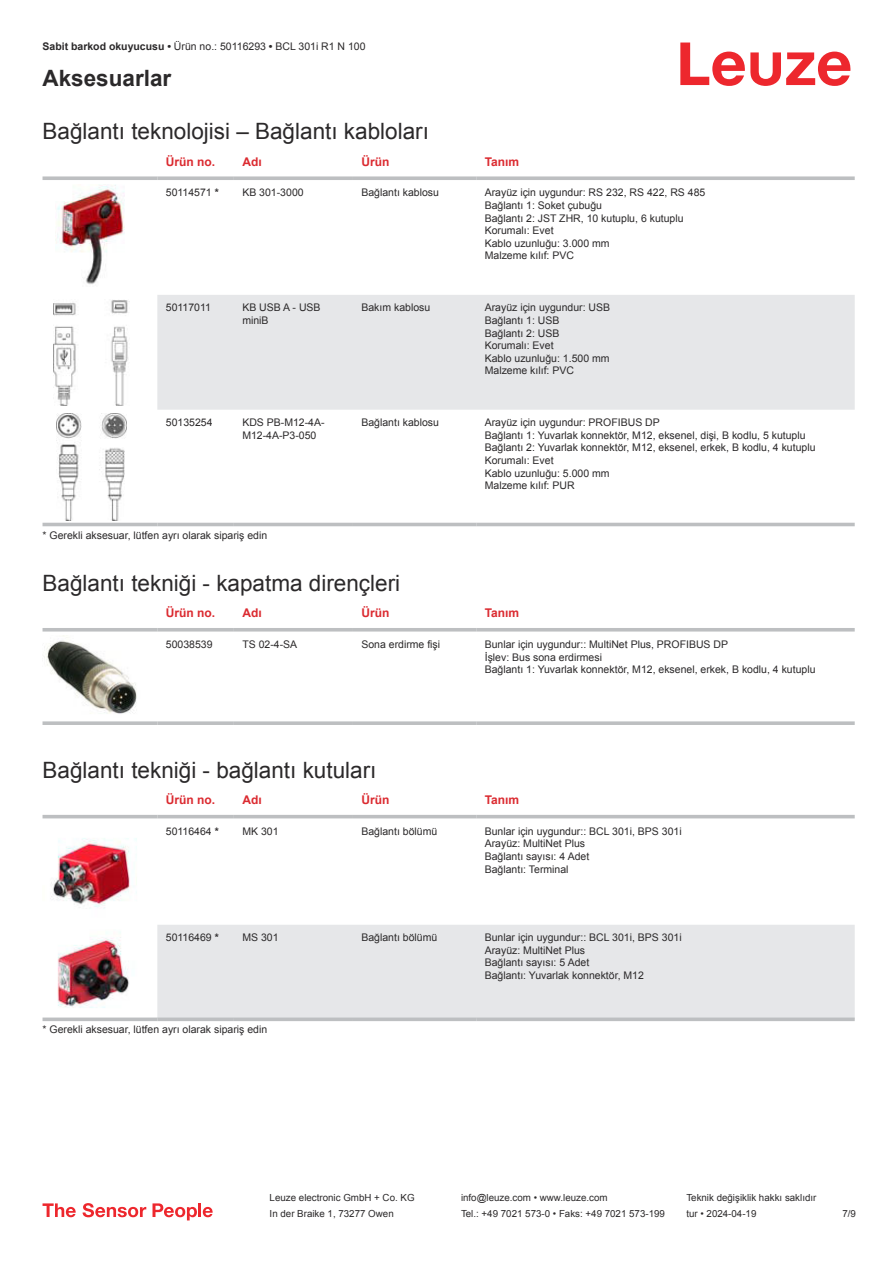
<style>
.page{position:relative;width:893px;height:1263px;background:#fff}
.page>*{position:absolute;margin:0;border:0;box-sizing:border-box;transform-origin:0 0}
.t1{font:22.5px "Arial";color:#2b292a}
.t2{font:700 22.5px "Arial";color:#2b292a}
.t3{font:700 12px "Arial";color:#db2a30}
.t4{font:10.5px/12.6px "Arial";color:#2b292a}
.t5{font:9.75px "Arial";color:#2b292a}
.s1{font-weight:700}
</style>
<div class="page">
<svg style="left:680px;top:43px;width:170px;height:43px"></svg>
<svg style="left:43px;top:239px;width:812px;height:288px"></svg>
<div style="left:157px;top:295px;width:698px;height:115px;background:#e6e7e9"></div>
<svg style="left:43px;top:176px;width:114px;height:4px"></svg>
<svg style="left:157px;top:176px;width:77px;height:4px"></svg>
<svg style="left:234px;top:176px;width:119px;height:4px"></svg>
<svg style="left:353px;top:176px;width:123px;height:4px"></svg>
<svg style="left:476px;top:176px;width:379px;height:4px;background:#c4c6c8"></svg>
<hr style="left:43px;top:523px;width:114px;height:3px;background:#bdbfc1">
<hr style="left:157px;top:523px;width:77px;height:3px;background:#bdbfc1">
<hr style="left:234px;top:523px;width:119px;height:3px;background:#bdbfc1">
<hr style="left:353px;top:523px;width:123px;height:3px;background:#bdbfc1">
<hr style="left:476px;top:523px;width:379px;height:3px;background:#bdbfc1">
<img style="left:56px;top:184px;width:71px;height:107px">
<img style="left:53px;top:299px;width:77px;height:106px">
<img style="left:56px;top:414px;width:70px;height:106px">
<svg style="left:43px;top:631px;width:812px;height:5px"></svg>
<hr style="left:43px;top:628px;width:114px;height:3px;background:#bdbfc1">
<hr style="left:157px;top:628px;width:77px;height:3px;background:#bdbfc1">
<hr style="left:234px;top:628px;width:119px;height:3px;background:#bdbfc1">
<hr style="left:353px;top:628px;width:123px;height:3px;background:#bdbfc1">
<hr style="left:476px;top:628px;width:379px;height:3px;background:#bdbfc1">
<svg style="left:43px;top:721px;width:114px;height:4px"></svg>
<svg style="left:157px;top:721px;width:77px;height:4px"></svg>
<svg style="left:234px;top:721px;width:119px;height:4px"></svg>
<svg style="left:353px;top:721px;width:123px;height:4px"></svg>
<svg style="left:476px;top:721px;width:379px;height:4px;background:#c3c5c7"></svg>
<img style="left:44px;top:637px;width:93px;height:77px">
<svg style="left:43px;top:818px;width:812px;height:1px"></svg>
<div style="left:157px;top:925px;width:698px;height:92px;background:#e6e7e9"></div>
<hr style="left:43px;top:815px;width:114px;height:3px;background:#bdbfc1">
<hr style="left:157px;top:815px;width:77px;height:3px;background:#bdbfc1">
<hr style="left:234px;top:815px;width:119px;height:3px;background:#bdbfc1">
<hr style="left:353px;top:815px;width:123px;height:3px;background:#bdbfc1">
<hr style="left:476px;top:815px;width:379px;height:3px;background:#bdbfc1">
<svg style="left:43px;top:1017px;width:114px;height:4px"></svg>
<svg style="left:157px;top:1017px;width:77px;height:4px"></svg>
<svg style="left:234px;top:1017px;width:119px;height:4px"></svg>
<svg style="left:353px;top:1017px;width:123px;height:4px"></svg>
<svg style="left:476px;top:1017px;width:379px;height:4px;background:#c2c4c6"></svg>
<img style="left:51px;top:838px;width:86px;height:71px">
<img style="left:57px;top:932px;width:72px;height:76px">
<svg style="left:43px;top:1203px;width:33px;height:14px"></svg>
<svg style="left:83px;top:1203px;width:63px;height:14px"></svg>
<svg style="left:153px;top:1203px;width:44px;height:17px"></svg>
<hr style="left:198px;top:1203px;width:3px;height:14px;background:#ed272d">
<svg style="left:203px;top:1207px;width:10px;height:10px"></svg>
<p class="t4" style="left:43px;top:41px;width:325px"><span class="s1">Sabit barkod okuyucusu •</span> Ürün no.: 50116293 <span class="s1">•</span> BCL 301i R1 N 100</p>
<h1 class="t2" style="left:43px;top:70px;width:130px">Aksesuarlar</h1>
<h1 class="t1" style="left:43px;top:116px;width:388px">Bağlantı teknolojisi – Bağlantı kabloları</h1>
<p class="t3" style="left:166px;top:153px;width:51px">Ürün no.</p>
<p class="t3" style="left:242px;top:153px;width:21px">Adı</p>
<p class="t3" style="left:361px;top:157px;width:29px">Ürün</p>
<p class="t3" style="left:485px;top:153px;width:36px">Tanım</p>
<p class="t4" style="left:166px;top:186px;width:54px">50114571 <span class="s1">*</span></p>
<p class="t4" style="left:242px;top:187px;width:63px">KB 301-3000</p>
<p class="t4" style="left:361px;top:186px;width:79px">Bağlantı kablosu</p>
<p class="t4" style="left:485px;top:186px;width:222px">Arayüz için uygundur: RS 232, RS 422, RS 485<br>Bağlantı 1: Soket çubuğu<br>Bağlantı 2: JST ZHR, 10 kutuplu, 6 kutuplu<br>Korumalı: Evet<br>Kablo uzunluğu: 3.000 mm<br>Malzeme kılıf: PVC</p>
<p class="t4" style="left:166px;top:302px;width:47px">50117011</p>
<p class="t4" style="left:242px;top:301px;width:80px">KB USB A - USB miniB</p>
<p class="t4" style="left:361px;top:301px;width:70px">Bakım kablosu</p>
<p class="t4" style="left:485px;top:301px;width:127px">Arayüz için uygundur: USB<br>Bağlantı 1: USB<br>Bağlantı 2: USB<br>Korumalı: Evet<br>Kablo uzunluğu: 1.500 mm<br>Malzeme kılıf: PVC</p>
<p class="t4" style="left:166px;top:416px;width:48px">50135254</p>
<p class="t4" style="left:242px;top:416px;width:84px">KDS PB-M12-4A-<br>M12-4A-P3-050</p>
<p class="t4" style="left:361px;top:416px;width:79px">Bağlantı kablosu</p>
<p class="t4" style="left:485px;top:416px;width:332px">Arayüz için uygundur: PROFIBUS DP<br>Bağlantı 1: Yuvarlak konnektör, M12, eksenel, dişi, B kodlu, 5 kutuplu Bağlantı 2: Yuvarlak konnektör, M12, eksenel, erkek, B kodlu, 4 kutuplu Korumalı: Evet<br>Kablo uzunluğu: 5.000 mm<br>Malzeme kılıf: PUR</p>
<p class="t4" style="left:43px;top:529px;width:226px">* Gerekli aksesuar, lütfen ayrı olarak sipariş edin</p>
<h1 class="t1" style="left:43px;top:567px;width:359px">Bağlantı tekniği - kapatma dirençleri</h1>
<p class="t3" style="left:166px;top:604px;width:51px">Ürün no.</p>
<p class="t3" style="left:242px;top:604px;width:21px">Adı</p>
<p class="t3" style="left:361px;top:608px;width:29px">Ürün</p>
<p class="t3" style="left:485px;top:604px;width:36px">Tanım</p>
<p class="t4" style="left:166px;top:639px;width:48px">50038539</p>
<p class="t4" style="left:242px;top:638px;width:56px">TS 02-4-SA</p>
<p class="t4" style="left:361px;top:638px;width:80px">Sona erdirme fişi</p>
<p class="t4" style="left:485px;top:638px;width:332px">Bunlar için uygundur:: MultiNet Plus, PROFIBUS DP<br>İşlev: Bus sona erdirmesi<br>Bağlantı 1: Yuvarlak konnektör, M12, eksenel, erkek, B kodlu, 4 kutuplu</p>
<h1 class="t1" style="left:43px;top:754px;width:335px">Bağlantı tekniği - bağlantı kutuları</h1>
<p class="t3" style="left:166px;top:791px;width:51px">Ürün no.</p>
<p class="t3" style="left:242px;top:791px;width:21px">Adı</p>
<p class="t3" style="left:361px;top:795px;width:29px">Ürün</p>
<p class="t3" style="left:485px;top:791px;width:36px">Tanım</p>
<p class="t4" style="left:166px;top:825px;width:54px">50116464 <span class="s1">*</span></p>
<p class="t4" style="left:242px;top:826px;width:38px">MK 301</p>
<p class="t4" style="left:361px;top:825px;width:77px">Bağlantı bölümü</p>
<p class="t4" style="left:485px;top:825px;width:198px">Bunlar için uygundur:: BCL 301i, BPS 301i<br>Arayüz: MultiNet Plus<br>Bağlantı sayısı: 4 Adet<br>Bağlantı: Terminal</p>
<p class="t4" style="left:166px;top:931px;width:54px">50116469 <span class="s1">*</span></p>
<p class="t4" style="left:242px;top:931px;width:38px">MS 301</p>
<p class="t4" style="left:361px;top:931px;width:77px">Bağlantı bölümü</p>
<p class="t4" style="left:485px;top:931px;width:198px">Bunlar için uygundur:: BCL 301i, BPS 301i<br>Arayüz: MultiNet Plus<br>Bağlantı sayısı: 5 Adet<br>Bağlantı: Yuvarlak konnektör, M12</p>
<p class="t4" style="left:43px;top:1023px;width:226px">* Gerekli aksesuar, lütfen ayrı olarak sipariş edin</p>
<p class="t5" style="left:270px;top:1191px;width:146px">Leuze electronic GmbH + Co. KG</p>
<p class="t5" style="left:461px;top:1191px;width:148px">info@leuze.com • www.leuze.com</p>
<p class="t5" style="left:686px;top:1191px;width:132px">Teknik değişiklik hakkı saklıdır</p>
<p class="t5" style="left:270px;top:1207px;width:126px">In der Braike 1, 73277 Owen</p>
<p class="t5" style="left:461px;top:1207px;width:205px">Tel.: +49 7021 573-0 • Faks: +49 7021 573-199</p>
<p class="t5" style="left:686px;top:1207px;width:72px">tur • 2024-04-19</p>
<p class="t5" style="left:842px;top:1210px;width:15px">7 /9</p>
</div>
